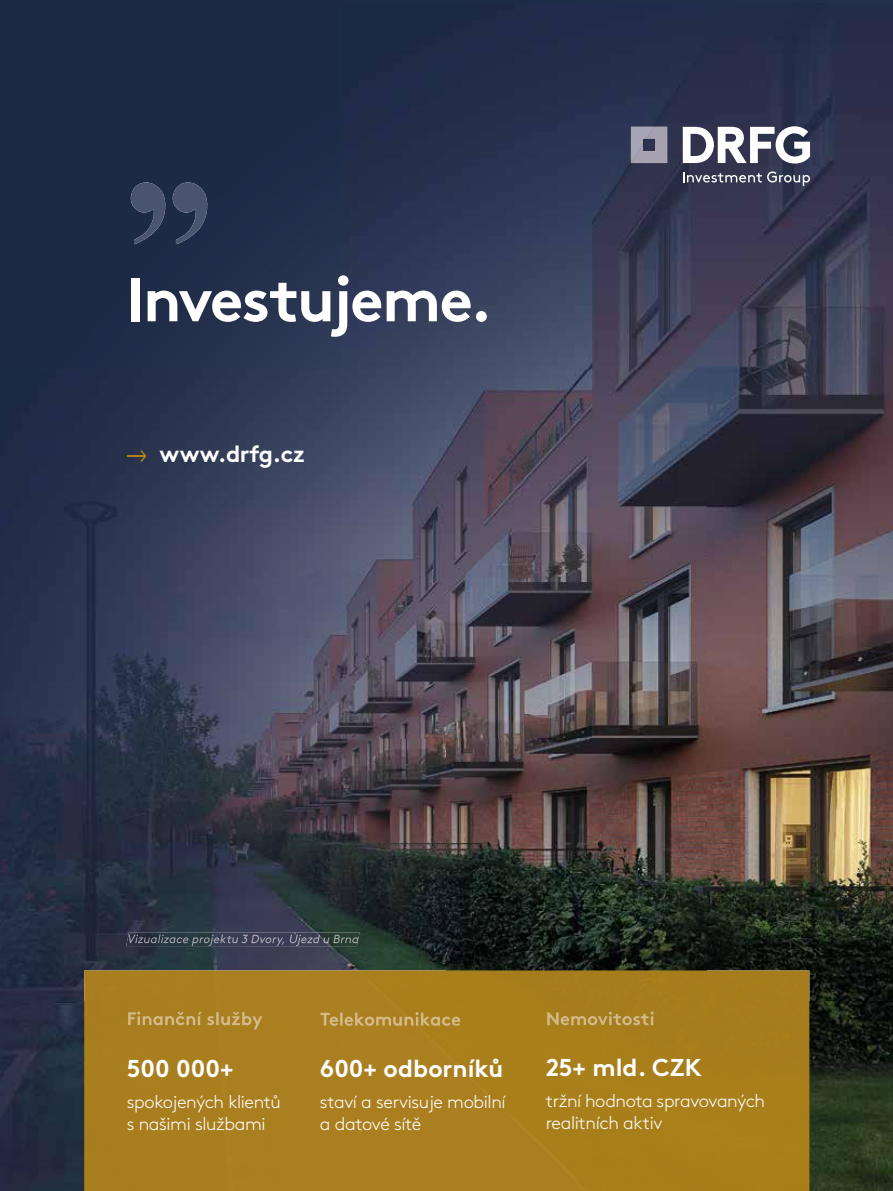
<style>
.page{position:relative;width:893px;height:1191px;background:#fff}
.page>*{position:absolute;margin:0;border:0;box-sizing:border-box;transform-origin:0 0}
.t1{font:700 61.95px "Brown";letter-spacing:-.03em;color:#fff}
.t2{font:700 24.45px "Brown";color:#fff}
.t3{font:700 23.25px "Brown";letter-spacing:-.015em;color:#fff}
.t4{font:300 18.3px/21.9px "Brown";letter-spacing:-.02em;color:#fff}
</style>
<div class="page">
<hr style="left:0;top:0;width:893px;height:3px;background:#1d2a46">
<img style="left:0;top:3px;width:706px;height:735px">
<img style="left:706px;top:3px;width:187px;height:998px">
<img style="left:0;top:738px;width:446px;height:263px">
<img style="left:446px;top:738px;width:261px;height:232px">
<img style="left:0;top:1001px;width:84px;height:190px">
<img style="left:809px;top:1001px;width:84px;height:190px">
<img style="left:131px;top:182px;width:37px;height:62px">
<img style="left:173px;top:182px;width:37px;height:62px">
<svg style="left:127px;top:450px;width:20px;height:12px"></svg>
<div style="left:84px;top:970px;width:725px;height:221px;background:#a97f1e"></div>
<img style="left:128px;top:1011px;width:134px;height:18px">
<img style="left:320px;top:1012px;width:140px;height:13px">
<img style="left:547px;top:1011px;width:107px;height:14px">
<svg style="left:683px;top:126px;width:127px;height:37px"></svg>
<img style="left:631px;top:127px;width:36px;height:36px">
<svg style="left:683px;top:171px;width:127px;height:15px;background:#5d5f73"></svg>
<img style="left:126px;top:932px;width:234px;height:14px">
<h1 class="t1" style="left:127px;top:249px;width:367px">Investujeme.</h1>
<p class="t3" style="left:160px;top:435px;width:147px">www.drfg.cz</p>
<h2 class="t2" style="left:127px;top:1049px;width:108px">500 000+</h2>
<p class="t4" style="left:127px;top:1089px;width:156px">spokojených klientů s našimi službami</p>
<h2 class="t2" style="left:320px;top:1049px;width:185px">600+ odborníků</h2>
<p class="t4" style="left:320px;top:1089px;width:187px">staví a servisuje mobilní a datové sítě</p>
<h2 class="t2" style="left:546px;top:1048px;width:157px">25+ mld. CZK</h2>
<p class="t4" style="left:546px;top:1088px;width:221px">tržní hodnota spravovaných realitních aktiv</p>
</div>
